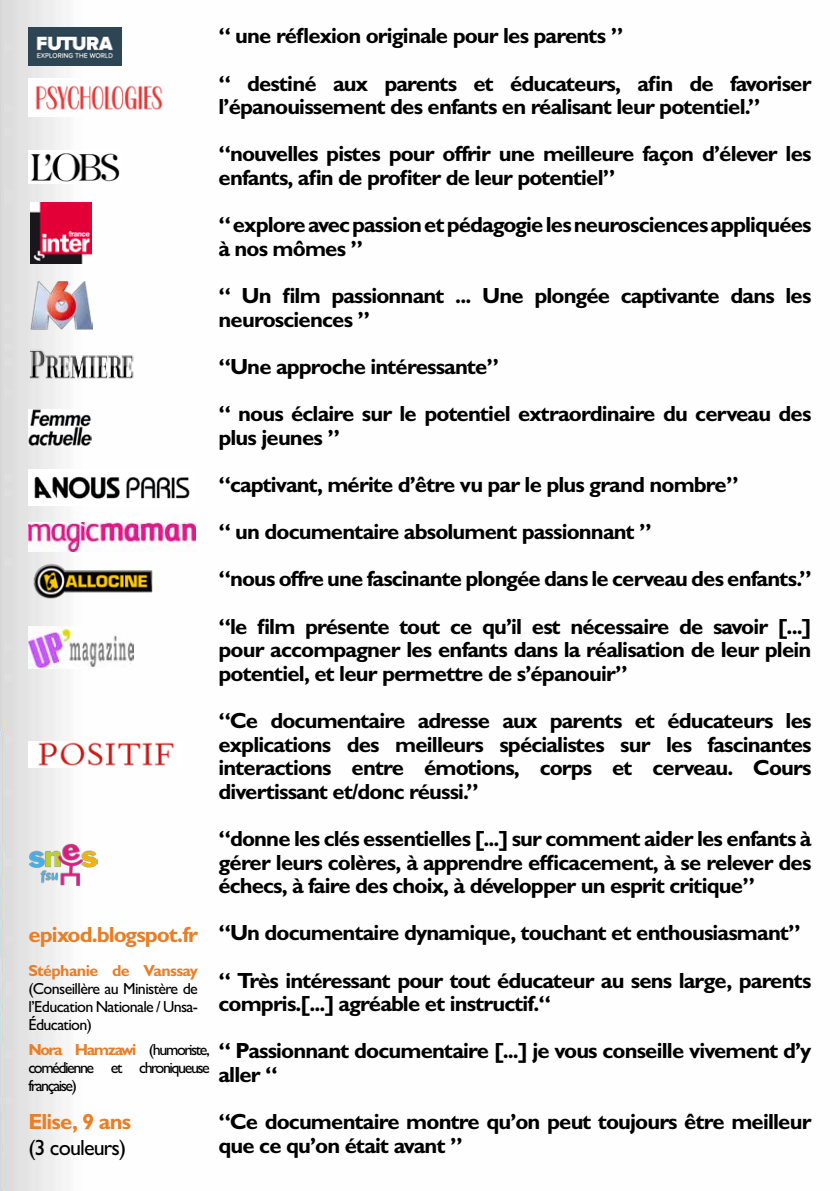
<style>
.page{position:relative;width:840px;height:1191px;background:#fff}
.page>*{position:absolute;margin:0;border:0;box-sizing:border-box;transform-origin:0 0}
.t1{font:700 22px/47.2px "Gill Sans MT Pro";letter-spacing:-.04em;color:#000}
.t2{font:700 22px "Gill Sans MT Pro";letter-spacing:-.04em;color:#e97e27}
.t3{font:500 22px "Gill Sans MT Pro";letter-spacing:-.04em;color:#000}
.t4{font:500 16px/18px "Gill Sans MT Pro";letter-spacing:-.04em;color:#000;text-align:justify}
.t5{font:700 16px "Gill Sans MT Pro";letter-spacing:-.04em;color:#e97e27}
.s1{font-weight:700;color:#e97e27}
</style>
<div class="page">
<img style="left:0;top:0;width:196px;height:1191px">
<img style="left:28px;top:842px;width:70px;height:44px">
<img style="left:28px;top:741px;width:153px;height:27px">
<img style="left:28px;top:626px;width:106px;height:42px">
<img style="left:28px;top:78px;width:141px;height:39px">
<img style="left:28px;top:151px;width:93px;height:32px">
<img style="left:22px;top:343px;width:118px;height:42px">
<img style="left:28px;top:409px;width:63px;height:36px">
<img style="left:28px;top:28px;width:93px;height:37px">
<img style="left:28px;top:558px;width:129px;height:46px">
<img style="left:28px;top:469px;width:167px;height:36px">
<img style="left:28px;top:523px;width:167px;height:29px">
<img style="left:30px;top:203px;width:61px;height:61px">
<img style="left:30px;top:281px;width:63px;height:48px">
<p class="t2" style="left:28px;top:921px;width:171px">epixod.blogspot.fr</p>
<p class="t5" style="left:28px;top:960px;width:171px">Stéphanie de Vanssay</p>
<p class="t4" style="left:28px;top:979px;width:171px">(Conseillère au Ministère de l’Education Nationale / Unsa-Éducation)</p>
<p class="t4" style="left:28px;top:1040px;width:183px"><span class="s1">Nora Hamzawi</span> (humoriste, comédienne et chroniqueuse française)</p>
<p class="t2" style="left:28px;top:1108px;width:104px">Elise, 9 ans</p>
<p class="t3" style="left:28px;top:1134px;width:99px">(3 couleurs)</p>
<p class="t1" style="left:218px;top:12px;width:594px">“ une réflexion originale pour les parents ”<br>“ destiné aux parents et éducateurs, afin de favoriser</p>
<p class="t1" style="left:218px;top:83px;width:594px">l’épanouissement des enfants en réalisant leur potentiel.” “nouvelles pistes pour offrir une meilleure façon d’élever les</p>
<p class="t1" style="left:218px;top:153px;width:594px">enfants, afin de profiter de leur potentiel”<br>“ explore avec passion et pédagogie les neurosciences appliquées</p>
<p class="t1" style="left:218px;top:224px;width:594px">à nos mômes ”<br>“ Un film passionnant ... Une plongée captivante dans les</p>
<p class="t1" style="left:218px;top:295px;width:594px">neurosciences ”<br>“Une approche intéressante”<br>“ nous éclaire sur le potentiel extraordinaire du cerveau des</p>
<p class="t1" style="left:218px;top:413px;width:594px">plus jeunes ”<br>“captivant, mérite d’être vu par le plus grand nombre”<br>“ un documentaire absolument passionnant ”<br>“nous offre une fascinante plongée dans le cerveau des enfants.” “le film présente tout ce qu’il est nécessaire de savoir [...]</p>
<p class="t1" style="left:218px;top:637px;width:594px;line-height:23.6px">pour accompagner les enfants dans la réalisation de leur plein potentiel, et leur permettre de s’épanouir”</p>
<p class="t1" style="left:218px;top:708px;width:594px;line-height:23.6px;text-align:justify">“Ce documentaire adresse aux parents et éducateurs les explications des meilleurs spécialistes sur les fascinantes interactions entre émotions, corps et cerveau. Cours divertissant et/donc réussi.”</p>
<p class="t1" style="left:218px;top:826px;width:594px;line-height:23.6px;text-align:justify">“donne les clés essentielles [...] sur comment aider les enfants à gérer leurs colères, à apprendre efficacement, à se relever des échecs, à faire des choix, à développer un esprit critique”</p>
<p class="t1" style="left:218px;top:909px;width:594px">“Un documentaire dynamique, touchant et enthousiasmant” “ Très intéressant pour tout éducateur au sens large, parents</p>
<p class="t1" style="left:218px;top:979px;width:594px">compris.[...] agréable et instructif.“<br>“ Passionnant documentaire [...] je vous conseille vivement d’y</p>
<p class="t1" style="left:218px;top:1050px;width:594px">aller “<br>“Ce documentaire montre qu’on peut toujours être meilleur</p>
<p class="t1" style="left:218px;top:1121px;width:245px">que ce qu’on était avant ”</p>
</div>
